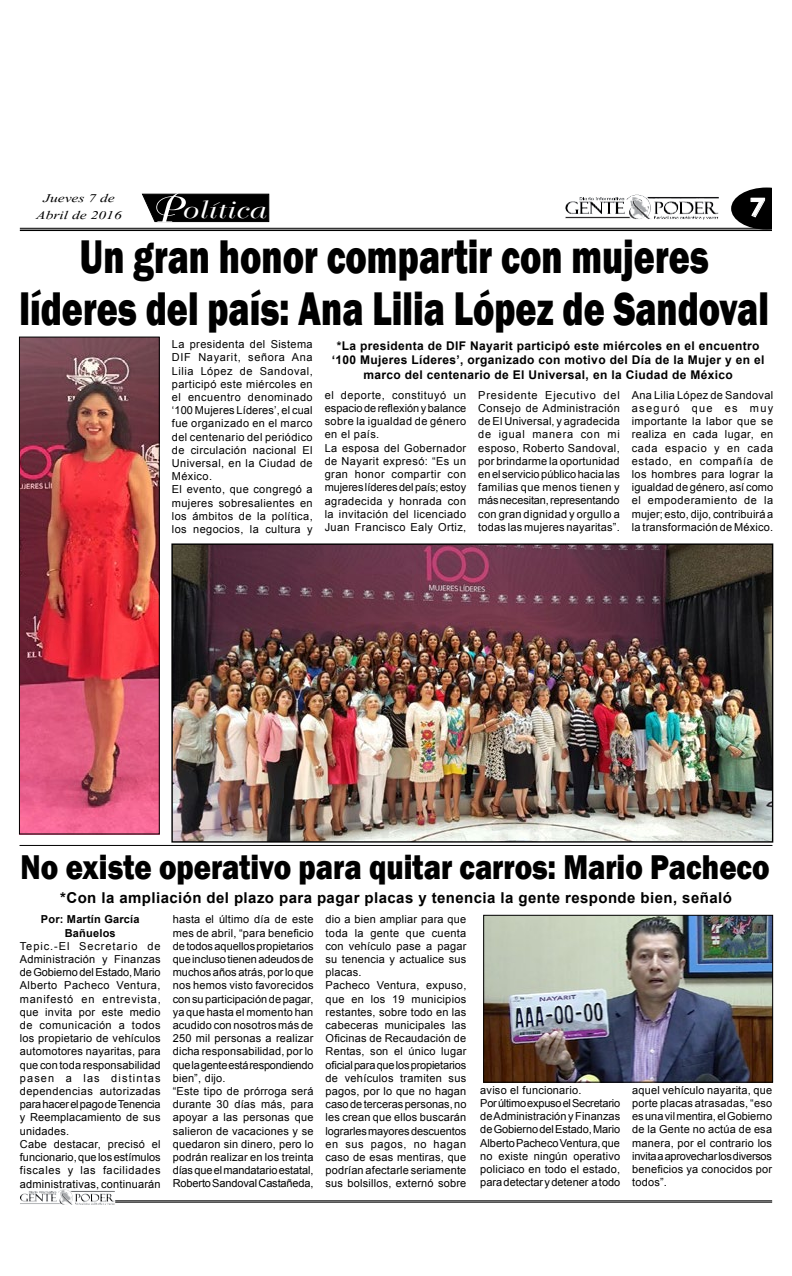
<style>
.page{position:relative;width:792px;height:1276px;background:#fff}
.page>*{position:absolute;margin:0;border:0;box-sizing:border-box;transform-origin:0 0}
.t1{font:800 48.6px/51.6px "Franklin Gothic";color:#000;text-align:center;scale:.74 1}
.t2{font:800 35.3px "Franklin Gothic";color:#000;scale:.83 1}
.t3{font:700 25.2px "Century Gothic";color:#fff;scale:1.14 1}
.t4{font:24px "Bellevue";letter-spacing:.03em;color:#fff;scale:1.29 1}
.t5{font:700 15px "Arial";letter-spacing:.03em;color:#000}
.t6{font:14.6px/17.6px "Vijaya";color:#000;text-align:center;scale:1.32 1}
.t7{font:700 12px/14.4px "Arial";letter-spacing:.03em;color:#000;text-align:center}
.t8{font:11px/13.2px "Arial";letter-spacing:.02em;color:#000}
.t9{font:11px/13.2px "Arial";letter-spacing:-.005em;color:#000}
.t10{font:700 11px/13.2px "Arial";letter-spacing:.02em;color:#000;text-align:center}
</style>
<div class="page">
<svg style="left:731px;top:187px;width:41px;height:41px"></svg>
<svg style="left:32px;top:227px;width:93px;height:5px"></svg>
<hr style="left:20px;top:228px;width:752px;height:1px;background:#000">
<hr style="left:20px;top:229px;width:752px;height:2px;background:#000">
<img style="left:626px;top:195px;width:24px;height:20px">
<hr style="left:115px;top:1200px;width:657px;height:1px;background:#000">
<hr style="left:115px;top:1201px;width:657px;height:1px;background:#000">
<img style="left:58px;top:1189px;width:14px;height:13px">
<svg style="left:141px;top:193px;width:129px;height:30px;background:#2a2a2a"></svg>
<img style="left:21px;top:339px;width:136px;height:493px">
<div style="left:19px;top:337px;width:140px;height:497px;border:1px solid #000"></div>
<hr style="left:20px;top:845px;width:752px;height:1px;background:#000">
<img style="left:485px;top:917px;width:286px;height:163px">
<div style="left:483px;top:915px;width:290px;height:167px;border:1px solid #000"></div>
<img style="left:173px;top:545px;width:598px;height:295px">
<h3 class="t6" style="left:36px;top:187px;width:66px">Jueves 7 de<br>Abril de 2016</h3>
<h3 class="t3" style="left:749px;top:188px;width:16px">7</h3>
<h3 class="t4" style="left:180px;top:197px;width:66px">olítica</h3>
<h1 class="t1" style="left:20px;top:231px;width:1014px">Un gran honor compartir con mujeres líderes del país: Ana Lilia López de Sandoval</h1>
<p class="t8" style="left:172px;top:337px;width:142px">La presidenta del Sistema<br>DIF Nayarit, señora Ana<br>Lilia López de Sandoval, participó este miércoles en el encuentro denominado ‘100 Mujeres Líderes’, el cual fue organizado en el marco del centenario del periódico de circulación nacional El<br>Universal, en la Ciudad de<br>México.<br>El evento, que congregó a mujeres sobresalientes en los ámbitos de la política, los negocios, la cultura y</p>
<p class="t7" style="left:332px;top:339px;width:434px">*La presidenta de DIF Nayarit participó este miércoles en el encuentro ‘100 Mujeres Líderes’, organizado con motivo del Día de la Mujer y en el marco del centenario de El Universal, en la Ciudad de México</p>
<p class="t8" style="left:325px;top:388px;width:143px">el deporte, constituyó un espacio de reflexión y balance sobre la igualdad de género en el país.<br>La esposa del Gobernador de Nayarit expresó: “Es un gran honor compartir con mujeres líderes del país; estoy agradecida y honrada con la invitación del licenciado<br>Juan Francisco Ealy Ortiz,</p>
<p class="t8" style="left:478px;top:388px;width:143px;text-align:justify">Presidente Ejecutivo del Consejo de Administración de El Universal, y agradecida de igual manera con mi esposo, Roberto Sandoval, por brindarme la oportunidad en el servicio público hacia las familias que menos tienen y más necesitan, representando con gran dignidad y orgullo a todas las mujeres nayaritas”.</p>
<p class="t8" style="left:632px;top:388px;width:143px;text-align:justify">Ana Lilia López de Sandoval aseguró que es muy importante la labor que se realiza en cada lugar, en cada espacio y en cada estado, en compañía de los hombres para lograr la igualdad de género, así como el empoderamiento de la mujer; esto, dijo, contribuirá a la transformación de México.</p>
<h2 class="t2" style="left:21px;top:844px;width:904px">No existe operativo para quitar carros: Mario Pacheco</h2>
<h3 class="t5" style="left:60px;top:887px;width:673px">*Con la ampliación del plazo para pagar placas y tenencia la gente responde bien, señaló</h3>
<p class="t10" style="left:41px;top:913px;width:100px">Por: Martín García<br>Bañuelos</p>
<p class="t8" style="left:20px;top:939px;width:142px">Tepic.-El Secretario de<br>Administración y Finanzas de Gobierno del Estado, Mario<br>Alberto Pacheco Ventura, manifestó en entrevista, que invita por este medio de comunicación a todos los propietario de vehículos automotores nayaritas, para que con toda responsabilidad pasen a las distintas dependencias autorizadas para hacer el pago de Tenencia y Reemplacamiento de sus unidades.<br>Cabe destacar, precisó el funcionario, que los estímulos fiscales y las facilidades administrativas, continuarán</p>
<p class="t8" style="left:173px;top:912px;width:142px">hasta el último día de este mes de abril, “para beneficio de todos aquellos propietarios que incluso tienen adeudos de muchos años atrás, por lo que nos hemos visto favorecidos con su participación de pagar, ya que hasta el momento han acudido con nosotros más de<br>250 mil personas a realizar dicha responsabilidad, por lo que la gente está respondiendo bien”, dijo.<br>“Este tipo de prórroga será durante 30 días más, para apoyar a las personas que salieron de vacaciones y se quedaron sin dinero, pero lo podrán realizar en los treinta días que el mandatario estatal,<br>Roberto Sandoval Castañeda,</p>
<p class="t8" style="left:326px;top:912px;width:142px">dio a bien ampliar para que toda la gente que cuenta con vehículo pase a pagar su tenencia y actualice sus placas.<br>Pacheco Ventura, expuso, que en los 19 municipios restantes, sobre todo en las cabeceras municipales las<br>Oficinas de Recaudación de<br>Rentas, son el único lugar oficial para que los propietarios de vehículos tramiten sus pagos, por lo que no hagan caso de terceras personas, no les crean que ellos buscarán lograrles mayores descuentos en sus pagos, no hagan caso de esas mentiras, que podrían afectarle seriamente sus bolsillos, externó sobre</p>
<p class="t9" style="left:480px;top:1083px;width:141px">aviso el funcionario.<br>Por último expuso el Secretario de Administración y Finanzas de Gobierno del Estado, Mario<br>Alberto Pacheco Ventura, que no existe ningún operativo policiaco en todo el estado, para detectar y detener a todo</p>
<p class="t8" style="left:632px;top:1083px;width:141px;text-align:justify">aquel vehículo nayarita, que porte placas atrasadas, “eso es una vil mentira, el Gobierno de la Gente no actúa de esa manera, por el contrario los invita a aprovechar los diversos beneficios ya conocidos por todos”.</p>
</div>
